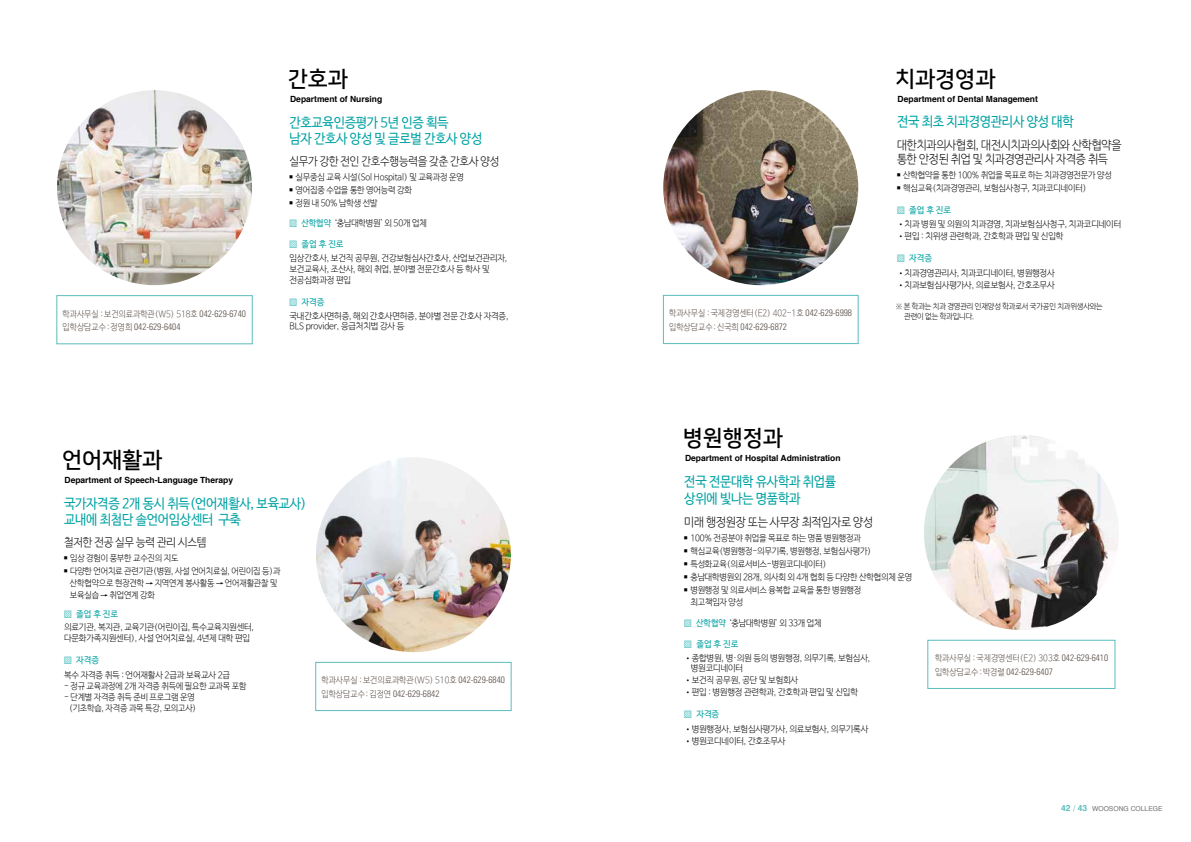
<style>
.page{position:relative;width:1191px;height:842px;background:#fff}
.page>*{position:absolute;margin:0;border:0;box-sizing:border-box;transform-origin:0 0}
.t1{font:22px "Nanum Square OTFB";color:#000}
.t2{font:13.6px/16.4px "Nanum Barun Gothic OTF";letter-spacing:-.02em;color:#00a1a2;scale:.93 1}
.t3{font:12.1px/14.6px "Nanum Barun Gothic OTF Light";letter-spacing:-.02em;color:#000;scale:.93 1}
.t4{font:11.6px "Nanum Barun Gothic OTF Light";letter-spacing:-.02em;color:#000;scale:.93 1}
.t5{font:300 condensed 9.3px "Univers";color:#574b44}
.t6{font:9px/10.8px "Nanum Barun Gothic OTF Light";letter-spacing:-.02em;color:#000;scale:.95 1}
.t7{font:9px/12px "Nanum Barun Gothic OTF Light";letter-spacing:-.02em;color:#000;scale:.93 1}
.t8{font:9px "Nanum Barun Gothic OTF Light";color:#574b44;scale:.9 1}
.t9{font:9px "Nanum Barun Gothic OTF";color:#00a1a2;scale:.95 1}
.t10{font:8.9px/12px "Nanum Barun Gothic OTF Light";letter-spacing:-.02em;color:#000;scale:.93 1}
.t11{font:700 8.5px "Helvetica";color:#000}
.t12{font:8px/10px "Nanum Barun Gothic OTF Light";letter-spacing:-.02em;color:#000;scale:.93 1}
.t13{font:6.8px "Helvetica";color:#707172}
.s1{font-family:"Univers";font-weight:300;font-stretch:condensed;font-size:9.3px}
.s2{font-family:"Nanum Barun Gothic OTF Light";font-weight:400;font-stretch:normal;font-size:9px}
.s3{color:#00a1a2}
.s4{font-family:"Nanum Barun Gothic OTF";color:#00a1a2}
.s5{font-family:"Nanum Barun Gothic OTF Light"}
.s6{font-weight:700;font-size:8.4px;color:#5bbdbd}
.s7{font-weight:300;font-size:8.4px;color:#5bbdbd}
</style>
<div class="page">
<img style="left:924px;top:435px;width:194px;height:195px;border-radius:97px">
<div style="left:927px;top:640px;width:188px;height:48px;border:1px solid #5bbdbd"></div>
<img style="left:663px;top:90px;width:195px;height:195px;border-radius:97px">
<div style="left:663px;top:295px;width:195px;height:49px;border:1px solid #5bbdbd"></div>
<img style="left:57px;top:90px;width:195px;height:195px;border-radius:97px">
<div style="left:57px;top:295px;width:195px;height:49px;border:1px solid #5bbdbd"></div>
<img style="left:316px;top:457px;width:195px;height:195px;border-radius:97px">
<div style="left:315px;top:662px;width:196px;height:49px;border:1px solid #5bbdbd"></div>
<p class="t8" style="left:63px;top:309px;width:205px">학과사무실 : 보건의료과학관(W5) 518호 <span class="s1">042-629-6740</span></p>
<p class="t5" style="left:63px;top:321px;width:119px"><span class="s2">입학상담교수: 정영희</span> 042-629-6404</p>
<h1 class="t1" style="left:288px;top:67px;width:62px">간호과</h1>
<p class="t11" style="left:290px;top:92px;width:94px">Department of Nursing</p>
<h2 class="t2" style="left:289px;top:115px;width:209px">간호교육인증평가 5년 인증 획득<br>남자 간호사 양성 및 글로벌 간호사 양성</h2>
<p class="t4" style="left:289px;top:155px;width:227px">실무가 강한 전인 간호수행능력을 갖춘 간호사 양성</p>
<p class="t7" style="left:289px;top:171px;width:189px"><sup>■</sup> 실무중심 교육 시설(Sol Hospital) 및 교육과정 운영</p>
<p class="t7" style="left:289px;top:184px;width:133px"><sup>■</sup> 영어집중 수업을 통한 영어능력 강화</p>
<p class="t7" style="left:289px;top:197px;width:96px"><sup>■</sup> 정원 내 50% 남학생 선발</p>
<p class="t7" style="left:289px;top:218px;width:149px"><span class="s3">▩</span> <span class="s4">산학협약</span> ‘충남대학병원ʼ 외 50개 업체</p>
<p class="t9" style="left:289px;top:240px;width:58px"><span class="s5">▩</span> 졸업 후 진로</p>
<p class="t6" style="left:289px;top:253px;width:231px">임상간호사, 보건직 공무원, 건강보험심사간호사, 산업보건관리자, 보건교육사, 조산사, 해외 취업, 분야별 전문간호사 등 학사 및 전공심화과정 편입</p>
<p class="t9" style="left:289px;top:297px;width:38px"><span class="s5">▩</span> 자격증</p>
<p class="t6" style="left:289px;top:311px;width:232px">국내간호사면허증, 해외 간호사면허증, 분야별 전문 간호사 자격증,<br>BLS provider, 응급처치법 강사 등</p>
<h1 class="t1" style="left:62px;top:449px;width:102px">언어재활과</h1>
<p class="t11" style="left:65px;top:473px;width:170px">Department of Speech-Language Therapy</p>
<h2 class="t2" style="left:64px;top:496px;width:262px">국가자격증 2개 동시 취득(언어재활사, 보육교사) 교내에 최첨단 솔언어임상센터 구축</h2>
<p class="t4" style="left:64px;top:536px;width:155px">철저한 전공 실무 능력 관리 시스템</p>
<p class="t10" style="left:64px;top:552px;width:124px"><sup>■</sup> 임상 경험이 풍부한 교수진의 지도</p>
<p class="t10" style="left:70px;top:565px;width:228px;text-indent:-6px"><sup>■</sup> 다양한 언어치료 관련기관(병원, 사설 언어치료실, 어린이집 등)과 산학협약으로 현장견학 → 지역연계 봉사활동 → 언어재활관찰 및 보육실습 → 취업연계 강화</p>
<p class="t9" style="left:64px;top:609px;width:58px"><span class="s5">▩</span> 졸업 후 진로</p>
<p class="t6" style="left:64px;top:622px;width:201px">의료기관, 복지관, 교육기관(어린이집, 특수교육지원센터, 다문화가족지원센터), 사설 언어치료실, 4년제 대학 편입</p>
<p class="t9" style="left:64px;top:656px;width:38px"><span class="s5">▩</span> 자격증</p>
<p class="t6" style="left:64px;top:670px;width:176px">복수 자격증 취득 : 언어재활사 2급과 보육교사 2급</p>
<p class="t10" style="left:64px;top:681px;width:198px">- 정규 교육과정에 2개 자격증 취득에 필요한 교과목 포함</p>
<p class="t10" style="left:64px;top:692px;width:144px;line-height:10.7px;text-align:center">- 단계별 자격증 취득 준비 프로그램 운영 (기초학습, 자격증 과목 특강, 모의고사)</p>
<p class="t8" style="left:321px;top:676px;width:205px">학과사무실 : 보건의료과학관(W5) 510호 <span class="s1">042-629-6840</span></p>
<p class="t5" style="left:321px;top:688px;width:119px"><span class="s2">입학상담교수: 김정연</span> 042-629-6842</p>
<p class="t8" style="left:669px;top:309px;width:205px">학과사무실 : 국제경영센터(E2) 402-1호 <span class="s1">042-629-6998</span></p>
<p class="t5" style="left:669px;top:321px;width:119px"><span class="s2">입학상담교수: 신국희</span> 042-629-6872</p>
<h1 class="t1" style="left:895px;top:67px;width:102px">치과경영과</h1>
<p class="t11" style="left:897px;top:92px;width:142px">Department of Dental Management</p>
<h2 class="t2" style="left:897px;top:114px;width:191px">전국 최초 치과경영관리사 양성 대학</h2>
<h3 class="t3" style="left:897px;top:138px;width:243px">대한치과의사협회, 대전시치과의사회와 산학협약을 통한 안정된 취업 및 치과경영관리사 자격증 취득</h3>
<p class="t7" style="left:897px;top:170px;width:232px"><sup>■</sup> 산학협약을 통한 100% 취업을 목표로 하는 치과경영전문가 양성</p>
<p class="t7" style="left:897px;top:183px;width:205px"><sup>■</sup> 핵심교육(치과경영관리, 보험심사청구, 치과코디네이터)</p>
<p class="t9" style="left:897px;top:205px;width:58px"><span class="s5">▩</span> 졸업 후 진로</p>
<p class="t6" style="left:897px;top:219px;width:237px">•치과 병원 및 의원의 치과경영, 치과보험심사청구, 치과코디네이터</p>
<p class="t6" style="left:897px;top:231px;width:176px">•편입 : 치위생 관련학과, 간호학과 편입 및 신입학</p>
<p class="t9" style="left:897px;top:253px;width:38px"><span class="s5">▩</span> 자격증</p>
<p class="t6" style="left:897px;top:268px;width:167px">•치과경영관리사, 치과코디네이터, 병원행정사</p>
<p class="t6" style="left:897px;top:280px;width:167px">•치과보험심사평가사, 의료보험사, 간호조무사</p>
<p class="t12" style="left:904px;top:302px;width:215px;text-indent:-8px">※ 본 학과는 치과 경영관리 인재양성 학과로서 국가공인 치과위생사와는 관련이 없는 학과입니다.</p>
<h1 class="t1" style="left:682px;top:427px;width:102px">병원행정과</h1>
<p class="t11" style="left:685px;top:451px;width:157px">Department of Hospital Administration</p>
<h2 class="t2" style="left:684px;top:474px;width:165px;line-height:17px">전국 전문대학 유사학과 취업률 상위에 빛나는 명품학과</h2>
<h3 class="t3" style="left:684px;top:515px;width:204px">미래 행정원장 또는 사무장 최적임자로 양성</h3>
<p class="t7" style="left:684px;top:532px;width:191px"><sup>■</sup> 100% 전공분야 취업을 목표로 하는 명품 병원행정과</p>
<p class="t7" style="left:684px;top:545px;width:202px"><sup>■</sup> 핵심교육(병원행정-의무기록, 병원행정, 보험심사평가)</p>
<p class="t7" style="left:684px;top:558px;width:154px"><sup>■</sup> 특성화교육(의료서비스-병원코디네이터)</p>
<p class="t7" style="left:684px;top:571px;width:247px"><sup>■</sup> 충남대학병원외 28개, 의사회 외 4개 협회 등 다양한 산학협의체 운영</p>
<p class="t7" style="left:690px;top:584px;width:185px;text-indent:-6px"><sup>■</sup> 병원행정 및 의료서비스 융복합 교육을 통한 병원행정 최고책임자 양성</p>
<p class="t7" style="left:684px;top:617px;width:149px"><span class="s3">▩</span> <span class="s4">산학협약</span> ‘충남대학병원ʼ 외 33개 업체</p>
<p class="t9" style="left:684px;top:639px;width:58px"><span class="s5">▩</span> 졸업 후 진로</p>
<p class="t6" style="left:691px;top:653px;width:190px;text-indent:-7px">•종합병원, 병·의원 등의 병원행정, 의무기록, 보험심사, 병원코디네이터</p>
<p class="t6" style="left:684px;top:675px;width:121px">•보건직 공무원, 공단 및 보험회사</p>
<p class="t6" style="left:684px;top:687px;width:184px">•편입 : 병원행정 관련학과, 간호학과 편입 및 신입학</p>
<p class="t9" style="left:684px;top:710px;width:38px"><span class="s5">▩</span> 자격증</p>
<p class="t6" style="left:684px;top:724px;width:195px">•병원행정사, 보험심사평가사, 의료보험사, 의무기록사</p>
<p class="t6" style="left:684px;top:736px;width:108px">•병원코디네이터, 간호조무사</p>
<p class="t8" style="left:935px;top:654px;width:194px">학과사무실 : 국제경영센터(E2) 303호 <span class="s1">042-629-6410</span></p>
<p class="t5" style="left:935px;top:666px;width:119px"><span class="s2">입학상담교수: 박경렬</span> 042-629-6407</p>
<p class="t13" style="left:1061px;top:803px;width:103px"><span class="s6">42</span> <span class="s7">/</span> <span class="s6">43</span> WOOSONG COLLEGE</p>
</div>
